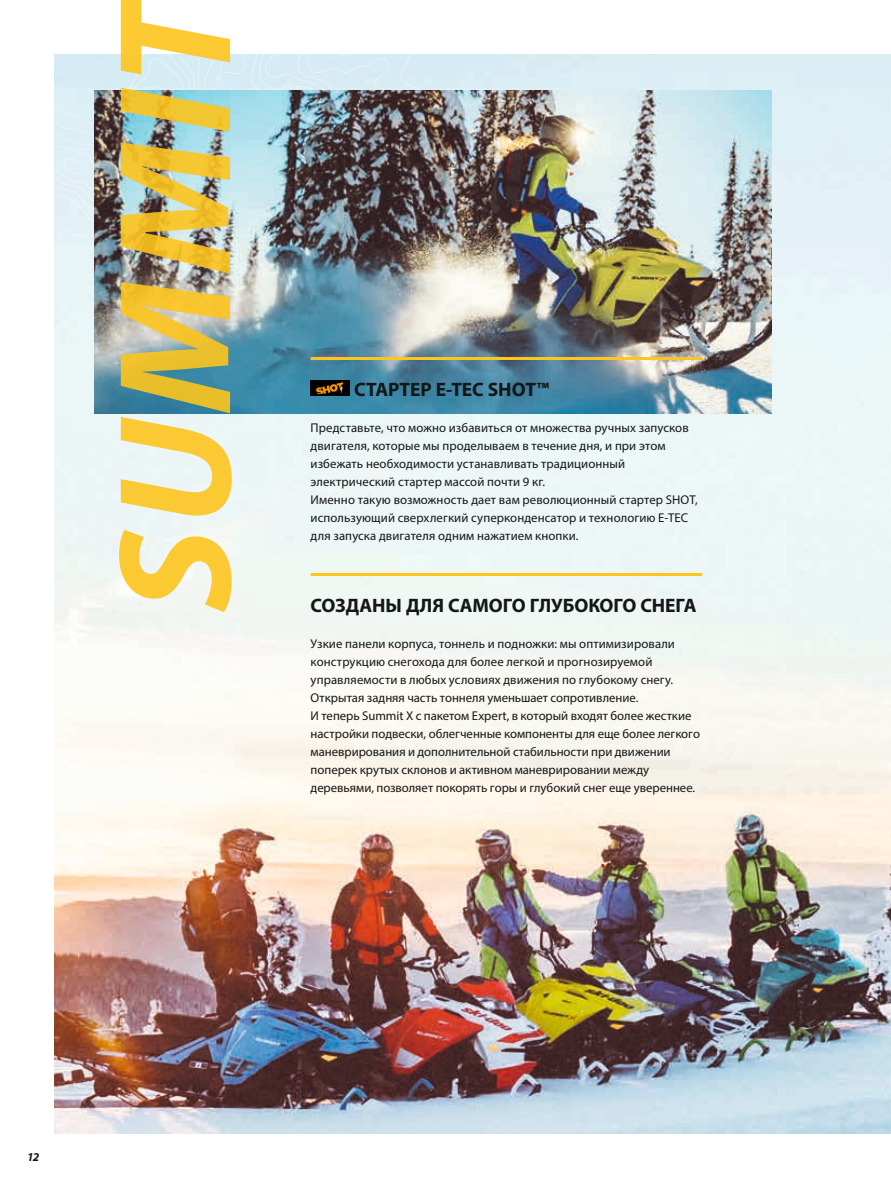
<style>
.page{position:relative;width:891px;height:1188px;background:#fff}
.page>*{position:absolute;margin:0;border:0;box-sizing:border-box;transform-origin:0 0}
.t1{font:italic 700 162px "Myriad Pro";color:#fdc51d}
.t2{font:700 19.5px "Myriad Pro";letter-spacing:-.005em;color:#151616}
.t3{font:12.75px/18px "Myriad Pro";letter-spacing:.005em;color:#151616}
.t4{font:italic 700 12px "Myriad Pro";color:#151616}
</style>
<div class="page">
<img style="left:54px;top:54px;width:837px;height:1080px">
<svg style="left:54px;top:54px;width:413px;height:223px;fill:#d6ecf4"></svg>
<svg style="left:204px;top:54px;width:111px;height:36px"></svg>
<svg style="left:54px;top:82px;width:127px;height:177px"></svg>
<img style="left:94px;top:90px;width:677px;height:324px">
<hr style="left:311px;top:357px;width:391px;height:3px;background:#fdc51d">
<div style="left:311px;top:381px;width:39px;height:15px;background:#000103"></div>
<svg style="left:316px;top:382px;width:27px;height:12px"></svg>
<hr style="left:311px;top:573px;width:391px;height:3px;background:#fdc51d">
<h1 class="t1" style="left:70px;top:612px;width:624px;rotate:-90deg">SUMMIT</h1>
<h2 class="t2" style="left:354px;top:377px;width:196px">СТАРТЕР E-TEC SHOT™</h2>
<p class="t3" style="left:311px;top:419px;width:389px">Представьте, что можно избавиться от множества ручных запусков двигателя, которые мы проделываем в течение дня, и при этом избежать необходимости устанавливать традиционный электрический стартер массой почти 9 кг.<br>Именно такую возможность дает вам революционный стартер SHOT, использующий сверхлегкий суперконденсатор и технологию E-TEC для запуска двигателя одним нажатием кнопки.</p>
<h2 class="t2" style="left:311px;top:593px;width:388px">СОЗДАНЫ ДЛЯ САМОГО ГЛУБОКОГО СНЕГА</h2>
<p class="t3" style="left:311px;top:635px;width:391px">Узкие панели корпуса, тоннель и подножки: мы оптимизировали конструкцию снегохода для более легкой и прогнозируемой управляемости в любых условиях движения по глубокому снегу.<br>Открытая задняя часть тоннеля уменьшает сопротивление.<br>И теперь Summit X с пакетом Expert, в который входят более жесткие настройки подвески, облегченные компоненты для еще более легкого маневрирования и дополнительной стабильности при движении поперек крутых склонов и активном маневрировании между деревьями, позволяет покорять горы и глубокий снег еще увереннее.</p>
<p class="t4" style="left:27px;top:1149px;width:14px">12</p>
</div>
